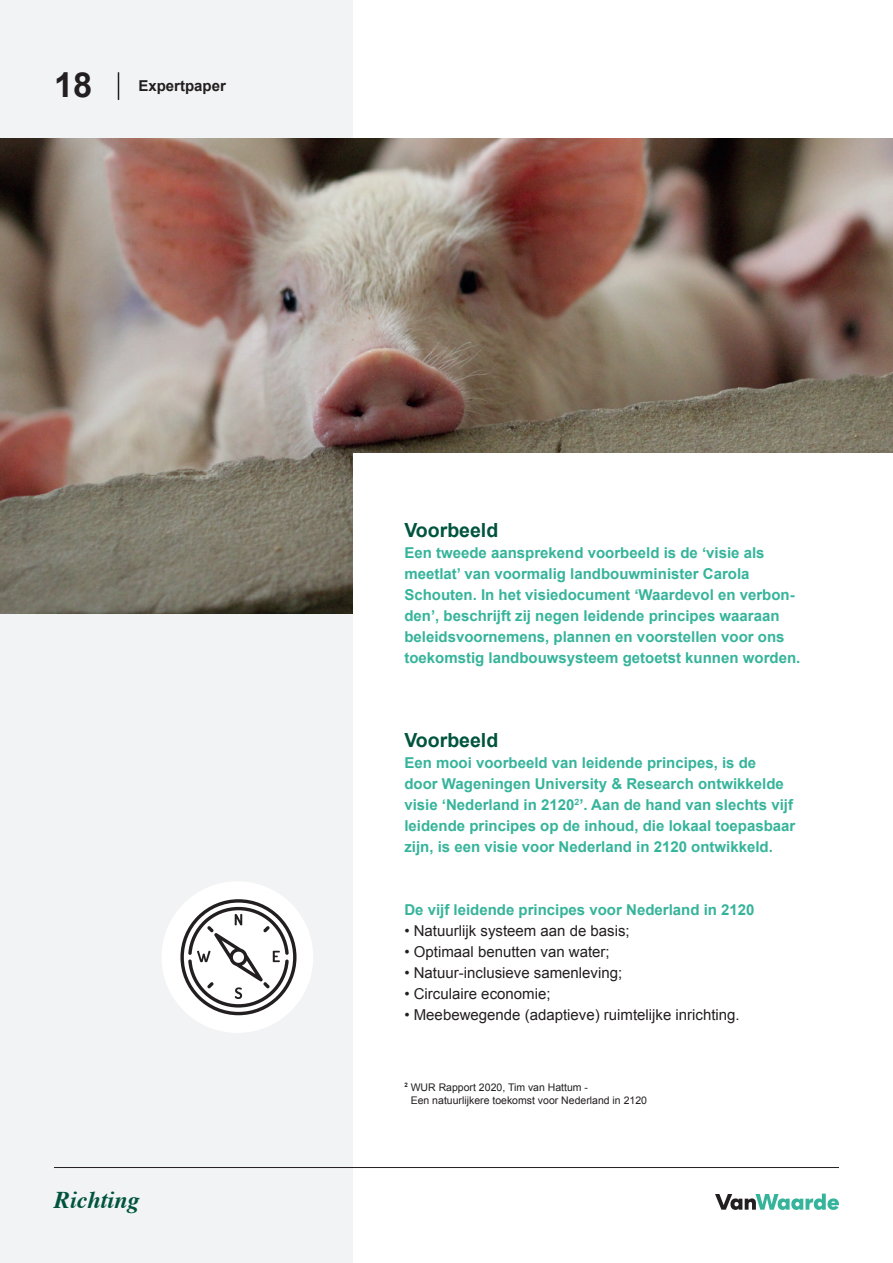
<style>
.page{position:relative;width:893px;height:1263px;background:#fff}
.page>*{position:absolute;margin:0;border:0;box-sizing:border-box;transform-origin:0 0}
.t1{font:700 34.5px "Arial";color:#231f20}
.t2{font:italic 700 24px "Times";color:#00543e}
.t3{font:700 19.5px "Arial";color:#00543e}
.t4{font:700 15px/21px "Arial";color:#36b49b}
.t5{font:15px "Arial";color:#231f20}
.t6{font:700 15px "Arial";color:#231f20}
.t7{font:10.5px/13.5px "Arial";color:#231f20}
</style>
<div class="page">
<div style="left:0;top:0;width:353px;height:1263px;background:#f2f3f4"></div>
<hr style="left:54px;top:1167px;width:785px;height:1px;background:#231f20">
<svg style="left:715px;top:1193px;width:124px;height:17px"></svg>
<svg style="left:118px;top:72px;width:1px;height:28px"></svg>
<div style="left:162px;top:881px;width:151px;height:152px;background:#fff;border-radius:50%"></div>
<svg style="left:180px;top:899px;width:116px;height:116px"></svg>
<img style="left:0;top:138px;width:893px;height:476px">
<div style="left:353px;top:453px;width:540px;height:315px;background:#fff"></div>
<h1 class="t1" style="left:54px;top:63px;width:40px">18</h1>
<p class="t6" style="left:138px;top:76px;width:89px">Expertpaper</p>
<h2 class="t2" style="left:54px;top:1177px;width:87px">Richting</h2>
<h3 class="t3" style="left:404px;top:517px;width:95px">Voorbeeld</h3>
<p class="t4" style="left:404px;top:543px;width:397px">Een tweede aansprekend voorbeeld is de ‘visie als meetlat’ van voormalig landbouwminister Carola Schouten. In het visiedocument ‘Waardevol en verbon&shy;den’, beschrijft zij negen leidende principes waaraan beleidsvoornemens, plannen en voorstellen voor ons toekomstig landbouwsysteem getoetst kunnen worden.</p>
<h3 class="t3" style="left:404px;top:727px;width:95px">Voorbeeld</h3>
<p class="t4" style="left:404px;top:753px;width:392px">Een mooi voorbeeld van leidende principes, is de<br>door Wageningen University &amp; Research ontwikkelde visie ‘Nederland in 2120<sup>2</sup>’. Aan de hand van slechts vijf leidende principes op de inhoud, die lokaal toepasbaar zijn, is een visie voor Nederland in 2120 ontwikkeld.</p>
<p class="t4" style="left:404px;top:900px;width:352px">De vijf leidende principes voor Nederland in 2120</p>
<p class="t5" style="left:404px;top:922px;width:227px">• Natuurlijk systeem aan de basis;</p>
<p class="t5" style="left:404px;top:943px;width:207px">• Optimaal benutten van water;</p>
<p class="t5" style="left:404px;top:964px;width:219px">• Natuur-inclusieve samenleving;</p>
<p class="t5" style="left:404px;top:985px;width:148px">• Circulaire economie;</p>
<p class="t5" style="left:404px;top:1006px;width:337px">• Meebewegende (adaptieve) ruimtelijke inrichting.</p>
<p class="t7" style="left:411px;top:1080px;width:238px;text-indent:-6px"><sup>2</sup> WUR Rapport 2020, Tim van Hattum -<br>Een natuurlijkere toekomst voor Nederland in 2120</p>
</div>
